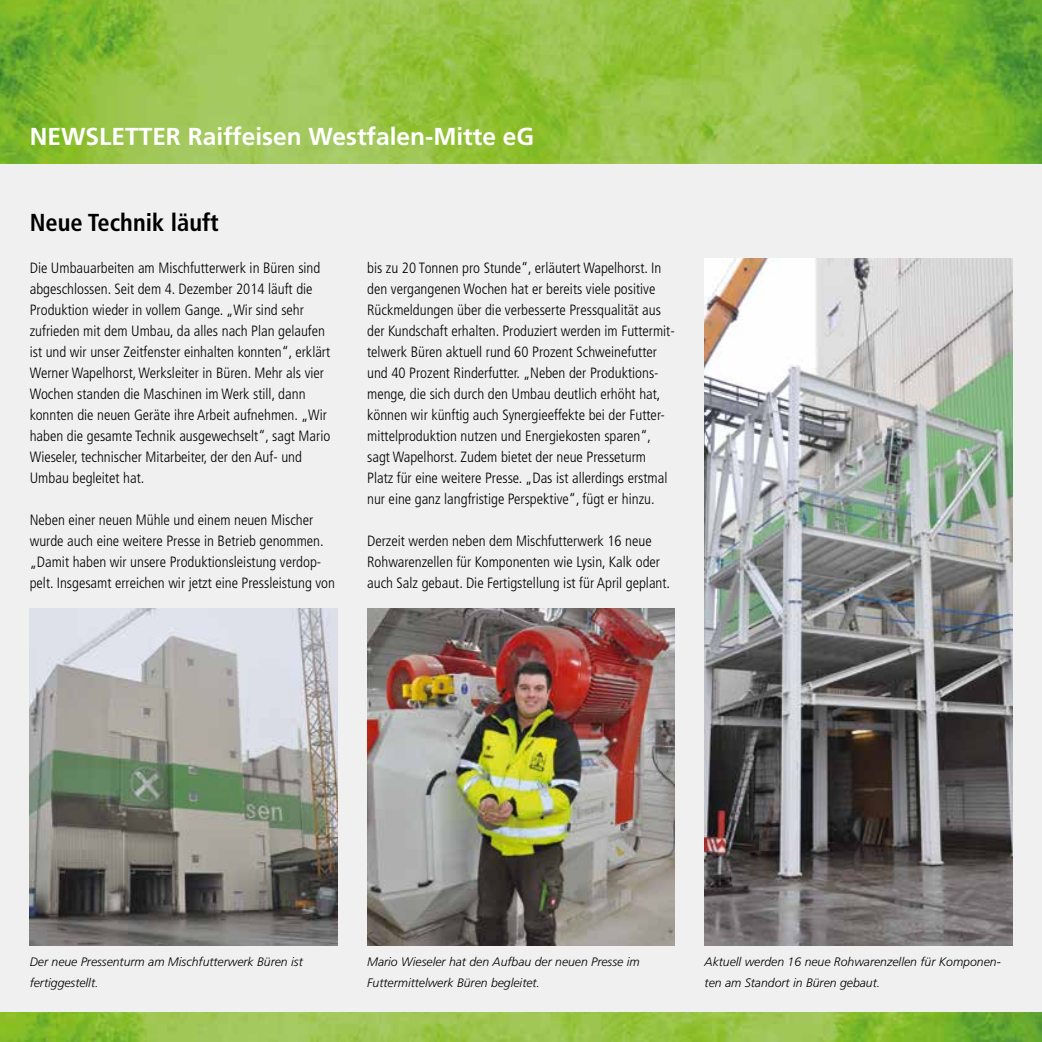
<style>
.page{position:relative;width:1042px;height:1042px;background:#fff}
.page>*{position:absolute;margin:0;border:0;box-sizing:border-box;transform-origin:0 0}
.t1{font:700 42px "Frutiger LT";letter-spacing:.03em;color:#fff}
.t2{font:700 24.5px "Frutiger LT";color:#fff}
.t3{font:700 condensed 24.5px "Frutiger LT";color:#000}
.t4{font:300 condensed 14.88px/21px "Frutiger LT";color:#000}
.t5{font:italic 300 12.25px/21px "Frutiger LT";color:#000}
</style>
<div class="page">
<div style="left:0;top:19px;width:1042px;height:1023px;background:#f0f0f0"></div>
<img style="left:0;top:1012px;width:1042px;height:30px">
<img style="left:0;top:0;width:1042px;height:164px">
<img style="left:367px;top:609px;width:308px;height:336px">
<img style="left:704px;top:258px;width:308px;height:687px">
<img style="left:30px;top:609px;width:307px;height:336px">
<h1 class="t1" style="left:30px;top:106px;width:230px">PORTRAITS</h1>
<h2 class="t2" style="left:30px;top:122px;width:506px">NEWSLETTER Raiffeisen Westfalen-Mitte eG</h2>
<h2 class="t3" style="left:30px;top:208px;width:191px">Neue Technik läuft</h2>
<p class="t4" style="left:30px;top:258px;width:302px">Die Umbauarbeiten am Mischfutterwerk in Büren sind abgeschlossen. Seit dem 4. Dezember 2014 läuft die Produktion wieder in vollem Gange. „Wir sind sehr zufrieden mit dem Umbau, da alles nach Plan gelaufen ist und wir unser Zeitfenster einhalten konnten“, erklärt Werner Wapelhorst, Werksleiter in Büren. Mehr als vier Wochen standen die Maschinen im Werk still, dann konnten die neuen Geräte ihre Arbeit aufnehmen. „Wir haben die gesamte Technik ausgewechselt“, sagt Mario Wieseler, technischer Mitarbeiter, der den Auf- und Umbau begleitet hat.</p>
<p class="t4" style="left:30px;top:510px;width:307px">Neben einer neuen Mühle und einem neuen Mischer wurde auch eine weitere Presse in Betrieb genommen. „Damit haben wir unsere Produktionsleistung verdop&shy;pelt. Insgesamt erreichen wir jetzt eine Pressleistung von</p>
<p class="t4" style="left:367px;top:258px;width:309px">bis zu 20 Tonnen pro Stunde“, erläutert Wapelhorst. In den vergangenen Wochen hat er bereits viele positive Rückmeldungen über die verbesserte Pressqualität aus der Kundschaft erhalten. Produziert werden im Futtermit&shy;telwerk Büren aktuell rund 60 Prozent Schweinefutter und 40 Prozent Rinderfutter. „Neben der Produktions&shy;menge, die sich durch den Umbau deutlich erhöht hat, können wir künftig auch Synergieeffekte bei der Futter&shy;mittelproduktion nutzen und Energiekosten sparen“, sagt Wapelhorst. Zudem bietet der neue Presseturm Platz für eine weitere Presse. „Das ist allerdings erstmal nur eine ganz langfristige Perspektive“, fügt er hinzu.</p>
<p class="t4" style="left:367px;top:531px;width:304px">Derzeit werden neben dem Mischfutterwerk 16 neue<br>Rohwarenzellen für Komponenten wie Lysin, Kalk oder auch Salz gebaut. Die Fertigstellung ist für April geplant.</p>
<p class="t5" style="left:30px;top:951px;width:274px">Der neue Pressenturm am Mischfutterwerk Büren ist fertiggestellt.</p>
<p class="t5" style="left:367px;top:951px;width:274px">Mario Wieseler hat den Aufbau der neuen Presse im<br>Futtermittelwerk Büren begleitet.</p>
<p class="t5" style="left:704px;top:951px;width:298px">Aktuell werden 16 neue Rohwarenzellen für Komponen&shy;ten am Standort in Büren gebaut.</p>
</div>
